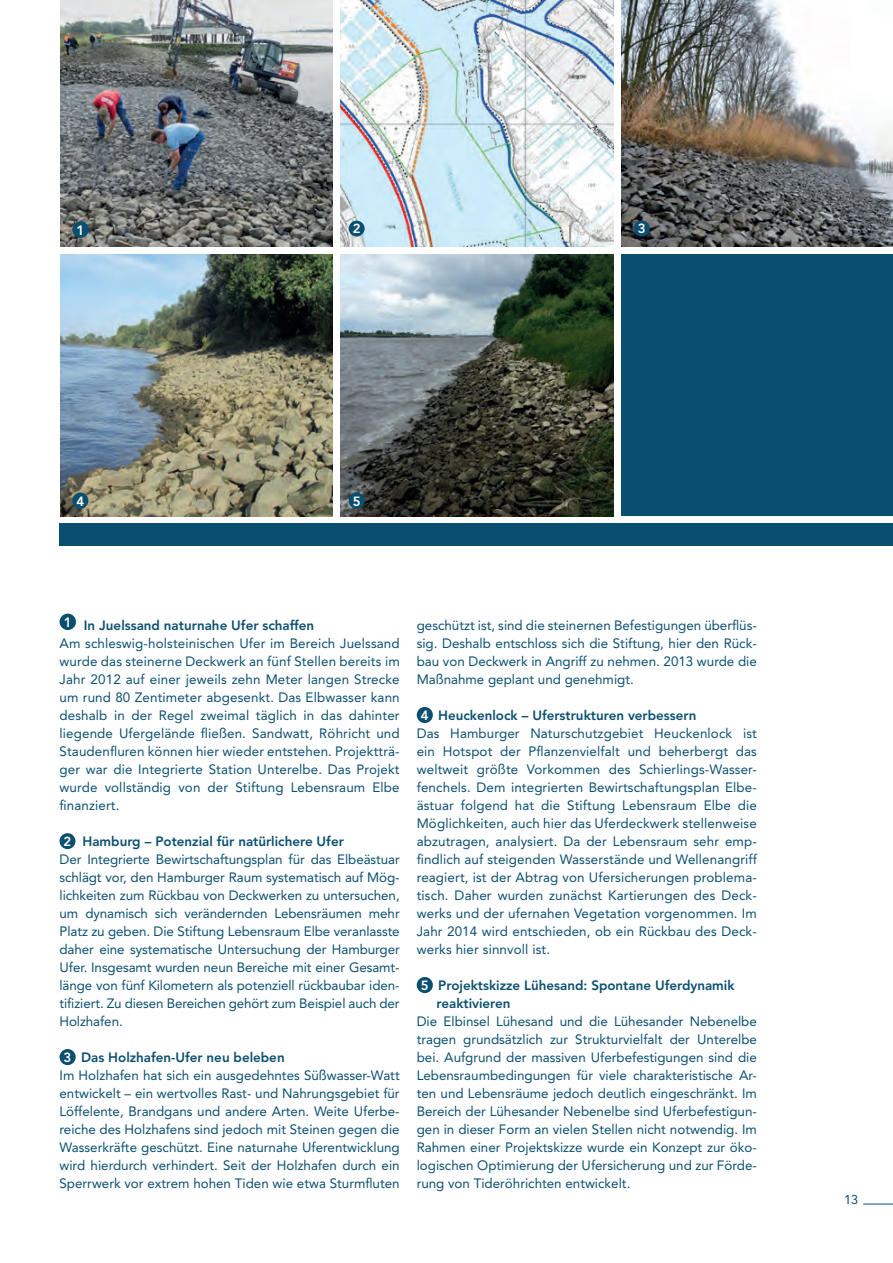
<style>
.page{position:relative;width:893px;height:1263px;background:#fff}
.page>*{position:absolute;margin:0;border:0;box-sizing:border-box;transform-origin:0 0}
.t1{font:13.5px/18px "Avenir";letter-spacing:.01em;color:#0b4f70}
.t2{font:800 13.5px/18px "Avenir";color:#0b4f70}
.t3{font:800 13.5px "Avenir";color:#fff}
.t4{font:800 13.2px "Avenir";color:#fff}
.t5{font:800 13.05px "Avenir";color:#fff}
.t6{font:12.75px "Avenir";color:#0b4f70}
.s1{font-weight:800}
.s2{font-weight:800;font-size:13.05px;color:#fff}
.s3{font-weight:800;font-size:13.2px;color:#fff}
.s4{font-size:13.2px;color:#fff}
</style>
<div class="page">
<hr style="left:863px;top:1204px;width:30px;height:1px;background:#0b4f70">
<div style="left:60px;top:614px;width:16px;height:16px;background:#0b4f70;border-radius:50%"></div>
<div style="left:60px;top:833px;width:15px;height:16px;background:#0b4f70;border-radius:50%"></div>
<div style="left:60px;top:1049px;width:16px;height:16px;background:#0b4f70;border-radius:50%"></div>
<div style="left:417px;top:707px;width:16px;height:16px;background:#0b4f70;border-radius:50%"></div>
<div style="left:417px;top:977px;width:16px;height:16px;background:#0b4f70;border-radius:50%"></div>
<div style="left:60px;top:524px;width:833px;height:22px;background:#0b4f70"></div>
<img style="left:60px;top:254px;width:273px;height:262px">
<img style="left:621px;top:0;width:272px;height:247px">
<img style="left:340px;top:254px;width:274px;height:262px">
<div style="left:621px;top:254px;width:272px;height:262px;background:#0b4f70"></div>
<img style="left:60px;top:0;width:273px;height:247px">
<img style="left:340px;top:0;width:274px;height:247px">
<div style="left:634px;top:220px;width:16px;height:17px;background:#0b4f70;border-radius:50%"></div>
<div style="left:72px;top:221px;width:17px;height:17px;background:#0b4f70;border-radius:50%"></div>
<div style="left:349px;top:221px;width:16px;height:16px;background:#0b4f70;border-radius:50%"></div>
<div style="left:72px;top:493px;width:16px;height:16px;background:#0b4f70;border-radius:50%"></div>
<div style="left:349px;top:493px;width:16px;height:16px;background:#0b4f70;border-radius:50%"></div>
<p class="t3" style="left:76px;top:222px;width:10px">1</p>
<p class="t5" style="left:353px;top:221px;width:9px">2</p>
<p class="t4" style="left:638px;top:221px;width:9px">3</p>
<p class="t4" style="left:76px;top:493px;width:9px">4</p>
<p class="t4" style="left:353px;top:493px;width:9px">5</p>
<p class="t1" style="left:60px;top:616px;width:342px;text-indent:4px"><sup>1</sup> <span class="s1">In Juelssand naturnahe Ufer schaffen<br></span>Am schleswig-holsteinischen Ufer im Bereich Juelssand wurde das steinerne Deckwerk an fünf Stellen bereits im Jahr 2012 auf einer jeweils zehn Meter langen Strecke um rund 80 Zentimeter abgesenkt. Das Elbwasser kann deshalb in der Regel zweimal täglich in das dahinter liegende Ufergelände fließen. Sandwatt, Röhricht und Staudenfluren können hier wieder entstehen. Projektträ&shy;ger war die Integrierte Station Unterelbe. Das Projekt wurde vollständig von der Stiftung Lebensraum Elbe finanziert.</p>
<p class="t1" style="left:60px;top:832px;width:342px"><span class="s2">2</span> <span class="s1">Hamburg – Potenzial für natürlichere Ufer<br></span>Der Integrierte Bewirtschaftungsplan für das Elbeästuar schlägt vor, den Hamburger Raum systematisch auf Mög&shy;lichkeiten zum Rückbau von Deckwerken zu untersuchen, um dynamisch sich verändernden Lebensräumen mehr Platz zu geben. Die Stiftung Lebensraum Elbe veranlasste daher eine systematische Untersuchung der Hamburger Ufer. Insgesamt wurden neun Bereiche mit einer Gesamt&shy;länge von fünf Kilometern als potenziell rückbaubar iden&shy;tifiziert. Zu diesen Bereichen gehört zum Beispiel auch der Holzhafen.</p>
<p class="t1" style="left:60px;top:1048px;width:342px;text-indent:4px"><span class="s3">3</span> <span class="s1">Das Holzhafen-Ufer neu beleben<br></span>Im Holzhafen hat sich ein ausgedehntes Süßwasser-Watt entwickelt – ein wertvolles Rast- und Nahrungsgebiet für Löffelente, Brandgans und andere Arten. Weite Uferbe&shy;reiche des Holzhafens sind jedoch mit Steinen gegen die Wasserkräfte geschützt. Eine naturnahe Uferentwicklung wird hierdurch verhindert. Seit der Holzhafen durch ein Sperrwerk vor extrem hohen Tiden wie etwa Sturmfluten</p>
<p class="t1" style="left:417px;top:616px;width:342px;text-align:justify">geschützt ist, sind die steinernen Befestigungen überflüs&shy;sig. Deshalb entschloss sich die Stiftung, hier den Rück&shy;bau von Deckwerk in Angriff zu nehmen. 2013 wurde die Maßnahme geplant und genehmigt.</p>
<p class="t1" style="left:417px;top:706px;width:342px;text-indent:4px"><span class="s3">4</span> <span class="s1">Heuckenlock – Uferstrukturen verbessern<br></span>Das Hamburger Naturschutzgebiet Heuckenlock ist ein Hotspot der Pflanzenvielfalt und beherbergt das weltweit größte Vorkommen des Schierlings-Wasser&shy;fenchels. Dem integrierten Bewirtschaftungsplan Elbe&shy;ästuar folgend hat die Stiftung Lebensraum Elbe die Möglichkeiten, auch hier das Uferdeckwerk stellenweise abzutragen, analysiert. Da der Lebensraum sehr emp&shy;findlich auf steigenden Wasserstände und Wellenangriff reagiert, ist der Abtrag von Ufersicherungen problema&shy;tisch. Daher wurden zunächst Kartierungen des Deck&shy;werks und der ufernahen Vegetation vorgenommen. Im Jahr 2014 wird entschieden, ob ein Rückbau des Deck&shy;werks hier sinnvoll ist.</p>
<p class="t2" style="left:436px;top:976px;width:299px;text-indent:-16px"><span class="s4">5</span> Projektskizze Lühesand: Spontane Uferdynamik reaktivieren</p>
<p class="t1" style="left:417px;top:1012px;width:342px;text-align:justify">Die Elbinsel Lühesand und die Lühesander Nebenelbe tragen grundsätzlich zur Strukturvielfalt der Unterelbe bei. Aufgrund der massiven Uferbefestigungen sind die Lebensraumbedingungen für viele charakteristische Ar&shy;ten und Lebensräume jedoch deutlich eingeschränkt. Im Bereich der Lühesander Nebenelbe sind Uferbefestigun&shy;gen in dieser Form an vielen Stellen nicht notwendig. Im Rahmen einer Projektskizze wurde ein Konzept zur öko&shy;logischen Optimierung der Ufersicherung und zur Förde&shy;rung von Tideröhrichten entwickelt.</p>
<p class="t6" style="left:844px;top:1192px;width:16px">13</p>
</div>
